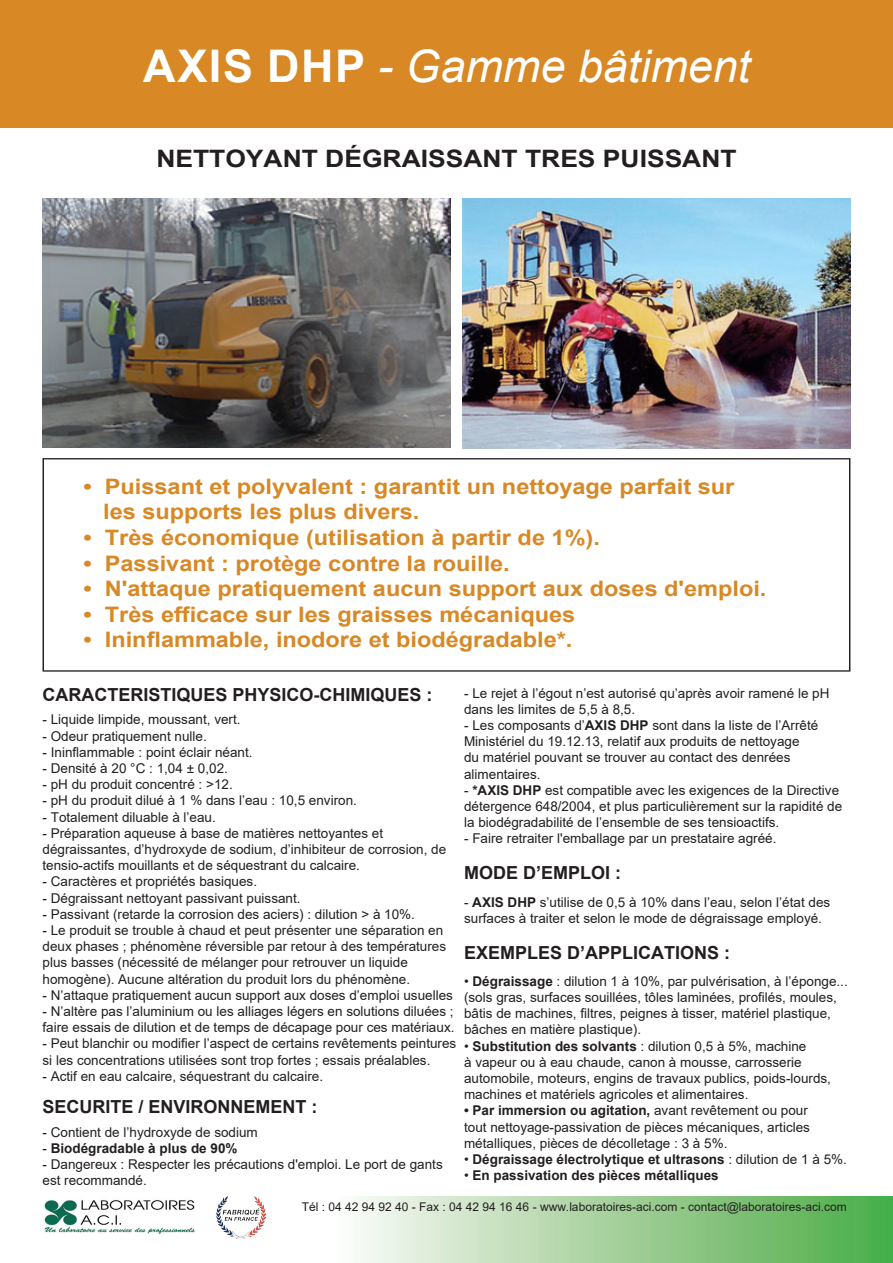
<style>
.page{position:relative;width:893px;height:1263px;background:#fff}
.page>*{position:absolute;margin:0;border:0;box-sizing:border-box;transform-origin:0 0}
.t1{font:italic 45px "Arial";color:#fff}
.t2{font:700 45px "Arial";color:#fff}
.t3{font:700 24px "Arial";color:#231f20;scale:1.1 1}
.t4{font:700 21.3px "Arial";color:#d88825;scale:1.1 1}
.Body_Text{font:700 18px "Arial";color:#231f20}
.t5{font:13.5px/16.2px "Arial";color:#231f20}
.t6{font:700 13.5px "Arial";color:#231f20}
.t7{font:12px "Arial";color:#231f20}
.s1{font-weight:400}
.s2{font-weight:700}
</style>
<div class="page">
<div style="left:0;top:0;width:893px;height:127px;background:#d88825"></div>
<div style="left:43px;top:458px;width:807px;height:214px;border:1px solid #231f20"></div>
<svg style="left:216px;top:1196px;width:677px;height:67px"></svg>
<img style="left:44px;top:1200px;width:151px;height:34px">
<img style="left:217px;top:1196px;width:48px;height:42px">
<img style="left:43px;top:199px;width:408px;height:249px">
<img style="left:462px;top:199px;width:388px;height:250px">
<p class="t2" style="left:143px;top:35px;width:28px">axis</p>
<p class="t2" style="left:267px;top:35px;width:32px">dhp</p>
<p class="t1" style="left:378px;top:37px;width:374px">- Gamme bâtiment</p>
<p class="t3" style="left:156px;top:142px;width:222px">NETTOYANT dégraissant</p>
<p class="t3" style="left:525px;top:142px;width:87px">TRES puissant</p>
<p class="t4" style="left:84px;top:471px;width:593px">• Puissant et polyvalent : garantit un nettoyage parfait sur</p>
<p class="t4" style="left:103px;top:497px;width:289px">les supports les plus divers.</p>
<p class="t4" style="left:84px;top:522px;width:471px">• Très économique (utilisation à partir de 1%).</p>
<p class="t4" style="left:84px;top:548px;width:389px">• Passivant : protège contre la rouille.</p>
<p class="t4" style="left:84px;top:574px;width:622px">• N'attaque pratiquement aucun support aux doses d'emploi.</p>
<p class="t4" style="left:84px;top:599px;width:448px">• Très efficace sur les graisses mécaniques</p>
<p class="t4" style="left:84px;top:625px;width:446px">• Ininflammable, inodore et biodégradable*.</p>
<p class="Body_Text" style="left:43px;top:682px;width:392px">CARACTERISTIQUES PHYSICO-CHIMIQUES :</p>
<p class="t5" style="left:43px;top:711px;width:200px">- Liquide limpide, moussant, vert.</p>
<p class="t5" style="left:43px;top:728px;width:166px">- Odeur pratiquement nulle.</p>
<p class="t5" style="left:43px;top:744px;width:212px">- Ininflammable : point éclair néant.</p>
<p class="t5" style="left:43px;top:760px;width:187px">- Densité à 20 °C : 1,04 ± 0,02.</p>
<p class="t5" style="left:43px;top:776px;width:192px">- pH du produit concentré : &gt;12.</p>
<p class="t5" style="left:43px;top:792px;width:316px">- pH du produit dilué à 1 % dans l’eau : 10,5 environ.</p>
<p class="t5" style="left:43px;top:809px;width:175px">- Totalement diluable à l’eau.</p>
<p class="t5" style="left:43px;top:825px;width:405px">- Préparation aqueuse à base de matières nettoyantes et dégraissantes, d’hydroxyde de sodium, d’inhibiteur de corrosion, de tensio-actifs mouillants et de séquestrant du calcaire.</p>
<p class="t5" style="left:43px;top:873px;width:216px">- Caractères et propriétés basiques.</p>
<p class="t5" style="left:43px;top:890px;width:260px">- Dégraissant nettoyant passivant puissant.</p>
<p class="t5" style="left:43px;top:906px;width:374px">- Passivant (retarde la corrosion des aciers) : dilution &gt; à 10%.</p>
<p class="t5" style="left:43px;top:922px;width:405px">- Le produit se trouble à chaud et peut présenter une séparation en deux phases ; phénomène réversible par retour à des températures plus basses (nécessité de mélanger pour retrouver un liquide homogène). Aucune altération du produit lors du phénomène.</p>
<p class="t5" style="left:43px;top:987px;width:412px">- N’attaque pratiquement aucun support aux doses d’emploi usuelles</p>
<p class="t5" style="left:43px;top:1003px;width:413px">- N’altère pas l’aluminium ou les alliages légers en solutions diluées ; faire essais de dilution et de temps de décapage pour ces matériaux.</p>
<p class="t5" style="left:43px;top:1035px;width:415px">- Peut blanchir ou modifier l’aspect de certains revêtements peintures si les concentrations utilisées sont trop fortes ; essais préalables.</p>
<p class="t5" style="left:43px;top:1068px;width:282px">- Actif en eau calcaire, séquestrant du calcaire.</p>
<p class="Body_Text" style="left:43px;top:1094px;width:277px">SECURITE / ENVIRONNEMENT :</p>
<p class="t5" style="left:43px;top:1124px;width:217px">- Contient de l’hydroxyde de sodium</p>
<p class="t6" style="left:43px;top:1138px;width:197px"><span class="s1">-</span> Biodégradable à plus de 90%</p>
<p class="t5" style="left:43px;top:1156px;width:402px">- Dangereux : Respecter les précautions d'emploi. Le port de gants est recommandé.</p>
<p class="t5" style="left:464px;top:685px;width:367px">- Le rejet à l’égout n’est autorisé qu’après avoir ramené le pH dans les limites de 5,5 à 8,5.</p>
<p class="t5" style="left:464px;top:717px;width:356px">- Les composants d’<span class="s2">AXIS DHP</span> sont dans la liste de l’Arrêté Ministériel du 19.12.13, relatif aux produits de nettoyage<br>du matériel pouvant se trouver au contact des denrées alimentaires.</p>
<p class="t5" style="left:464px;top:782px;width:380px">- <span class="s2">*AXIS DHP</span> est compatible avec les exigences de la Directive détergence 648/2004, et plus particulièrement sur la rapidité de la biodégradabilité de l’ensemble de ses tensioactifs.</p>
<p class="t5" style="left:464px;top:830px;width:314px">- Faire retraiter l'emballage par un prestataire agréé.</p>
<p class="Body_Text" style="left:464px;top:860px;width:159px">MODE D’EMPLOI :</p>
<p class="t5" style="left:464px;top:893px;width:368px">- <span class="s2">AXIS DHP</span> s’utilise de 0,5 à 10% dans l’eau, selon l’état des surfaces à traiter et selon le mode de dégraissage employé.</p>
<p class="Body_Text" style="left:464px;top:940px;width:268px">EXEMPLES D’APPLICATIONS :</p>
<p class="t5" style="left:464px;top:973px;width:385px">• <span class="s2">Dégraissage</span> : dilution 1 à 10%, par pulvérisation, à l’éponge... (sols gras, surfaces souillées, tôles laminées, profilés, moules, bâtis de machines, filtres, peignes à tisser, matériel plastique, bâches en matière plastique).</p>
<p class="t5" style="left:464px;top:1037px;width:368px">• <span class="s2">Substitution des solvants</span> : dilution 0,5 à 5%, machine<br>à vapeur ou à eau chaude, canon à mousse, carrosserie automobile, moteurs, engins de travaux publics, poids-lourds, machines et matériels agricoles et alimentaires.</p>
<p class="t5" style="left:464px;top:1102px;width:347px"><span class="s2">• Par immersion ou agitation,</span> avant revêtement ou pour tout nettoyage-passivation de pièces mécaniques, articles métalliques, pièces de décolletage : 3 à 5%.</p>
<p class="t6" style="left:464px;top:1150px;width:384px"><span class="s1">•</span> Dégraissage électrolytique et ultrasons <span class="s1">: dilution de 1 à 5%.</span></p>
<p class="t6" style="left:464px;top:1166px;width:256px"><span class="s1">•</span> En passivation des pièces métalliques</p>
<p class="t7" style="left:302px;top:1198px;width:547px">Tél : 04 42 94 92 40 - Fax : 04 42 94 16 46 - www.laboratoires-aci.com - contact@laboratoires-aci.com</p>
</div>
